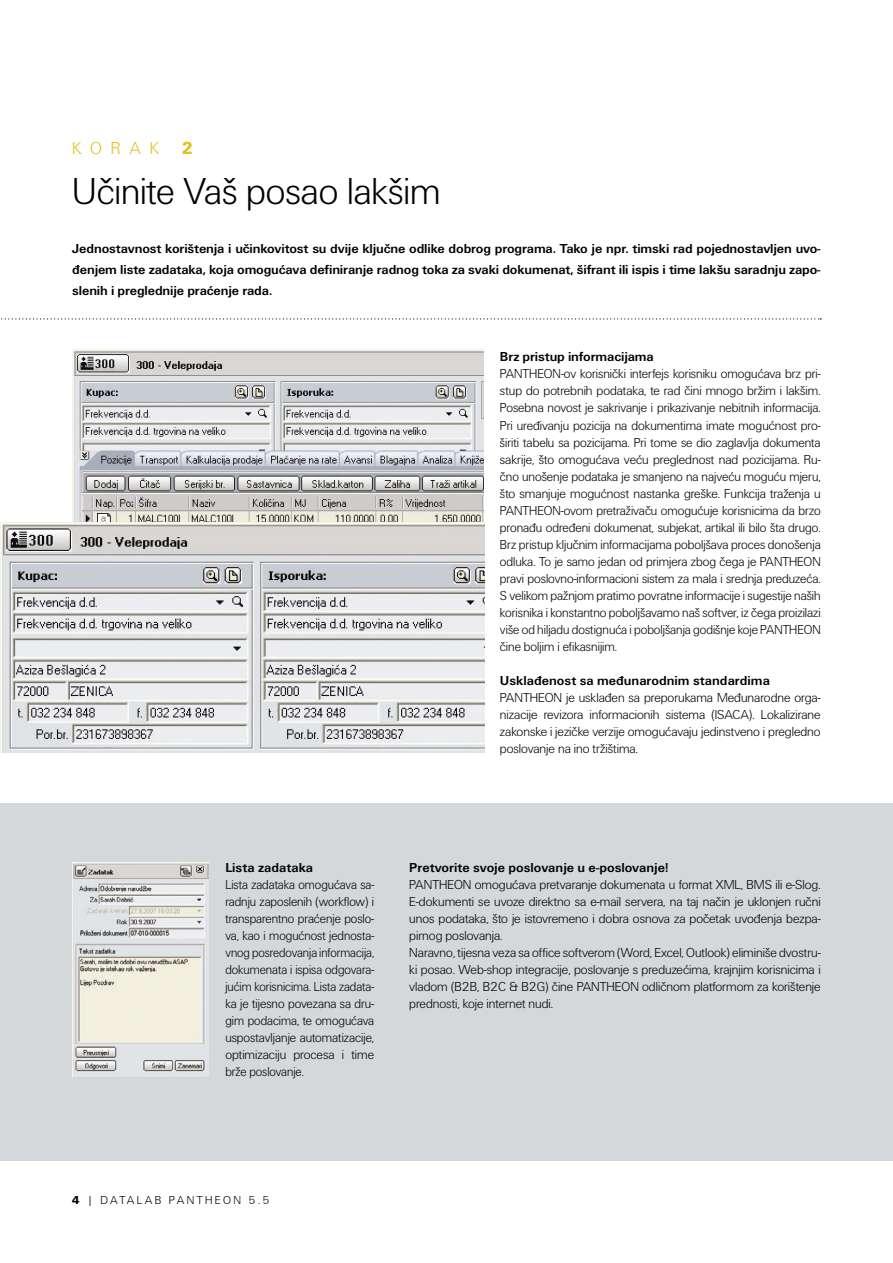
<style>
.page{position:relative;width:893px;height:1263px;background:#fff}
.page>*{position:absolute;margin:0;border:0;box-sizing:border-box;transform-origin:0 0}
.t1{font:39px "Unitus DEE Ligh";color:#000}
.t2{font:18px "Unitus DEE Ligh";letter-spacing:.5em;color:#e6c01f}
.t3{font:13.5px/17px "Unitus DEE Ligh";color:#000;text-align:justify}
.t4{font:700 13.5px/21px "Unitus TEE";letter-spacing:-.005em;color:#000;text-align:justify}
.t5{font:13.5px/17px "Unitus DEE Ligh";color:#000;text-align:justify;scale:.95 1}
.t6{font:12px "Unitus DEE Ligh";letter-spacing:.2em;color:#000}
.s1{font-family:"Unitus TEE Blac"}
</style>
<div class="page">
<div style="left:0;top:804px;width:893px;height:357px;background:#d5d8db"></div>
<svg style="left:1px;top:318px;width:820px;height:1px"></svg>
<img style="left:72px;top:350px;width:412px;height:172px">
<img style="left:0;top:522px;width:484px;height:231px">
<img style="left:72px;top:862px;width:137px;height:215px">
<h2 class="t2" style="left:72px;top:138px;width:122px">KORAK <span class="s1">2</span></h2>
<h1 class="t1" style="left:72px;top:170px;width:370px">Učinite Vaš posao lakšim</h1>
<p class="t4" style="left:72px;top:238px;width:750px">Jednostavnost korištenja i učinkovitost su dvije ključne odlike dobrog programa. Tako je npr. timski rad pojednostavljen uvo&shy;đenjem liste zadataka, koja omogućava definiranje radnog toka za svaki dokumenat, šifrant ili ispis i time lakšu saradnju zapo&shy;slenih i preglednije praćenje rada.</p>
<p class="t4" style="left:500px;top:347px;width:155px">Brz pristup informacijama</p>
<p class="t3" style="left:500px;top:366px;width:322px">PANTHEON-ov korisnički interfejs korisniku omogućava brz pri&shy;stup do potrebnih podataka, te rad čini mnogo bržim i lakšim.<br>Posebna novost je sakrivanje i prikazivanje nebitnih informacija.<br>Pri uređivanju pozicija na dokumentima imate mogućnost pro&shy;širiti tabelu sa pozicijama. Pri tome se dio zaglavlja dokumenta sakrije, što omogućava veću preglednost nad pozicijama. Ru&shy;čno unošenje podataka je smanjeno na najveću moguću mjeru, što smanjuje mogućnost nastanka greške. Funkcija traženja u PANTHEON-ovom pretraživaču omogućuje korisnicima da brzo pronađu određeni dokumenat, subjekat, artikal ili bilo šta drugo.<br>Brz pristup ključnim informacijama poboljšava proces donošenja odluka. To je samo jedan od primjera zbog čega je PANTHEON pravi poslovno-informacioni sistem za mala i srednja preduzeća.<br>S velikom pažnjom pratimo povratne informacije i sugestije naših korisnika i konstantno poboljšavamo naš softver, iz čega proizilazi više od hiljadu dostignuća i poboljšanja godišnje koje PANTHEON čine boljim i efikasnijim.</p>
<p class="t4" style="left:500px;top:670px;width:271px">Usklađenost sa međunarodnim standardima</p>
<p class="t3" style="left:500px;top:689px;width:322px">PANTHEON je usklađen sa preporukama Međunarodne orga&shy;nizacije revizora informacionih sistema (ISACA). Lokalizirane zakonske i jezičke verzije omogućavaju jedinstveno i pregledno poslovanje na ino tržištima.</p>
<p class="t4" style="left:225px;top:857px;width:89px">Lista zadataka</p>
<p class="t5" style="left:225px;top:876px;width:158px">Lista zadataka omogućava sa&shy;radnju zaposlenih (workflow) i transparentno praćenje poslo&shy;va, kao i mogućnost jednosta&shy;vnog posredovanja informacija, dokumenata i ispisa odgovara&shy;jućim korisnicima. Lista zadata&shy;ka je tijesno povezana sa dru&shy;gim podacima, te omogućava uspostavljanje automatizacije, optimizaciju procesa i time brže poslovanje.</p>
<p class="t4" style="left:409px;top:857px;width:261px">Pretvorite svoje poslovanje u e-poslovanje!</p>
<p class="t3" style="left:409px;top:876px;width:413px;text-align:left">PANTHEON omogućava pretvaranje dokumenata u format XML, BMS ili e-Slog.<br>E-dokumenti se uvoze direktno sa e-mail servera, na taj način je uklonjen ručni unos podataka, što je istovremeno i dobra osnova za početak uvođenja bezpa&shy;pirnog poslovanja.<br>Naravno, tijesna veza sa office softverom (Word, Excel, Outlook) eliminiše dvostru&shy;ki posao. Web-shop integracije, poslovanje s preduzećima, krajnjim korisnicima i vladom (B2B, B2C &amp; B2G) čine PANTHEON odličnom platformom za korištenje prednosti, koje internet nudi.</p>
<p class="t6" style="left:72px;top:1193px;width:199px"><span class="s1">4</span> | DATALAB PANTHEON 5.5</p>
</div>
